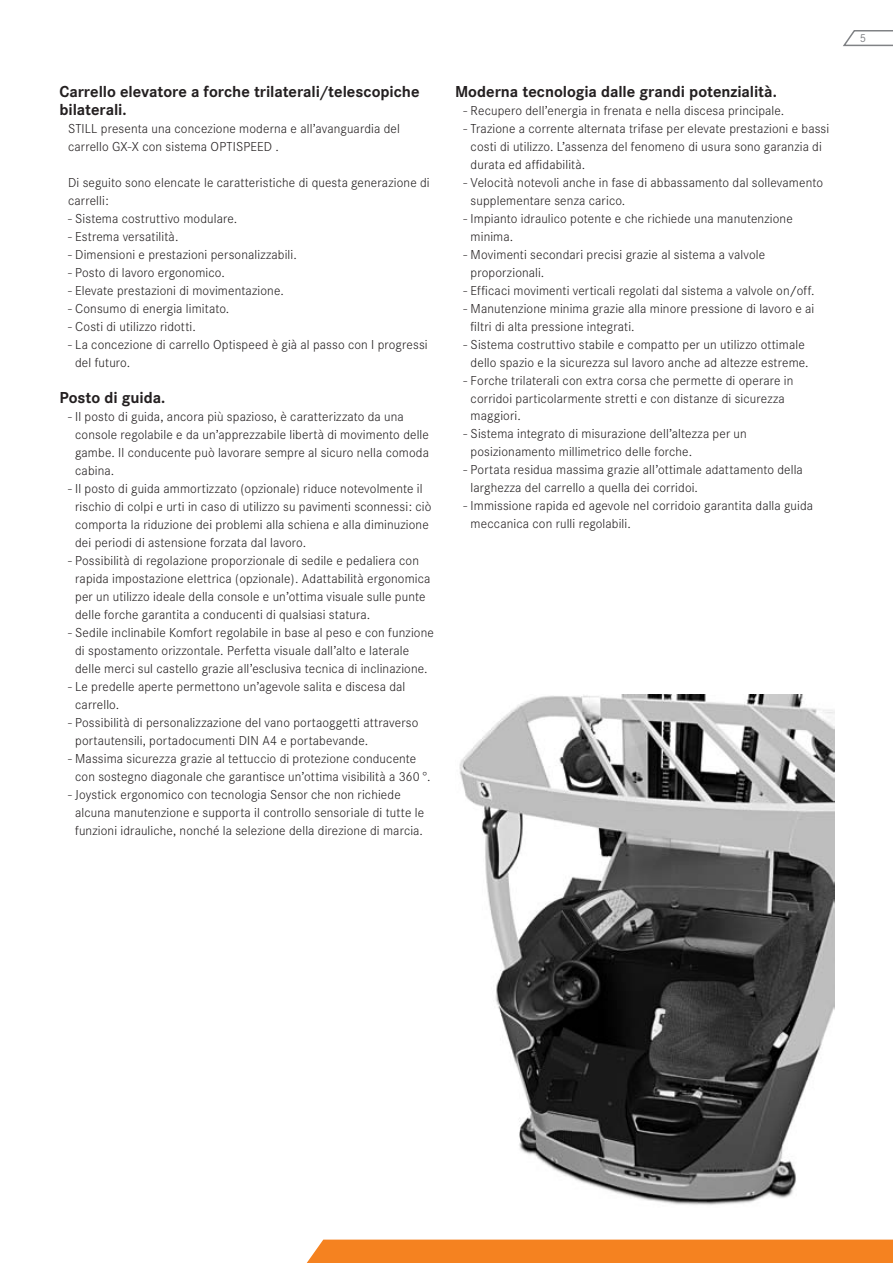
<style>
.page{position:relative;width:893px;height:1263px;background:#fff}
.page>*{position:absolute;margin:0;border:0;box-sizing:border-box;transform-origin:0 0}
.t1{font:700 16.5px/18px "Corporate S";letter-spacing:-.005em;color:#231f20}
.t2{font:300 13.5px/18px "Corporate S";letter-spacing:.01em;color:#231f20}
.t3{font:12px "Corporate S";color:#808285}
</style>
<div class="page">
<img style="left:459px;top:695px;width:375px;height:510px">
<div style="left:306px;top:1239px;width:587px;height:24px;background:#f58220"></div>
<svg style="left:843px;top:30px;width:50px;height:17px"></svg>
<p class="t1" style="left:60px;top:82px;width:361px">Carrello elevatore a forche trilaterali/telescopiche bilaterali.</p>
<p class="t2" style="left:68px;top:119px;width:333px">STILL presenta una concezione moderna e all’avanguardia del carrello GX-X con sistema OPTISPEED .</p>
<p class="t2" style="left:68px;top:173px;width:363px">Di seguito sono elencate le caratteristiche di questa generazione di carrelli:</p>
<p class="t2" style="left:68px;top:209px;width:171px">- Sistema costruttivo modulare.</p>
<p class="t2" style="left:68px;top:227px;width:112px">- Estrema versatilità.</p>
<p class="t2" style="left:68px;top:245px;width:230px">- Dimensioni e prestazioni personalizzabili.</p>
<p class="t2" style="left:68px;top:263px;width:158px">- Posto di lavoro ergonomico.</p>
<p class="t2" style="left:68px;top:281px;width:217px">- Elevate prestazioni di movimentazione.</p>
<p class="t2" style="left:68px;top:299px;width:163px">- Consumo di energia limitato.</p>
<p class="t2" style="left:68px;top:317px;width:129px">- Costi di utilizzo ridotti.</p>
<p class="t2" style="left:75px;top:335px;width:354px;text-indent:-7px">- La concezione di carrello Optispeed è già al passo con I progressi del futuro.</p>
<p class="t1" style="left:60px;top:388px;width:107px">Posto di guida.</p>
<p class="t2" style="left:75px;top:407px;width:355px;text-indent:-7px">- Il posto di guida, ancora più spazioso, è caratterizzato da una console regolabile e da un’apprezzabile libertà di movimento delle gambe. Il conducente può lavorare sempre al sicuro nella comoda cabina.</p>
<p class="t2" style="left:75px;top:479px;width:358px;text-indent:-7px">- Il posto di guida ammortizzato (opzionale) riduce notevolmente il rischio di colpi e urti in caso di utilizzo su pavimenti sconnessi: ciò comporta la riduzione dei problemi alla schiena e alla diminuzione dei periodi di astensione forzata dal lavoro.</p>
<p class="t2" style="left:75px;top:551px;width:357px;text-indent:-7px">- Possibilità di regolazione proporzionale di sedile e pedaliera con rapida impostazione elettrica (opzionale). Adattabilità ergonomica per un utilizzo ideale della console e un’ottima visuale sulle punte delle forche garantita a conducenti di qualsiasi statura.</p>
<p class="t2" style="left:75px;top:623px;width:360px;text-indent:-7px">- Sedile inclinabile Komfort regolabile in base al peso e con funzione di spostamento orizzontale. Perfetta visuale dall’alto e laterale delle merci sul castello grazie all’esclusiva tecnica di inclinazione.</p>
<p class="t2" style="left:75px;top:677px;width:332px;text-indent:-7px">- Le predelle aperte permettono un’agevole salita e discesa dal carrello.</p>
<p class="t2" style="left:75px;top:713px;width:345px;text-indent:-7px">- Possibilità di personalizzazione del vano portaoggetti attraverso portautensili, portadocumenti DIN A4 e portabevande.</p>
<p class="t2" style="left:75px;top:749px;width:357px;text-indent:-7px">- Massima sicurezza grazie al tettuccio di protezione conducente con sostegno diagonale che garantisce un’ottima visibilità a 360°.</p>
<p class="t2" style="left:75px;top:785px;width:350px;text-indent:-7px">- Joystick ergonomico con tecnologia Sensor che non richiede alcuna manutenzione e supporta il controllo sensoriale di tutte le funzioni idrauliche, nonché la selezione della direzione di marcia.</p>
<p class="t1" style="left:455px;top:82px;width:323px">Moderna tecnologia dalle grandi potenzialità.</p>
<p class="t2" style="left:463px;top:101px;width:322px">- Recupero dell’energia in frenata e nella discesa principale.</p>
<p class="t2" style="left:471px;top:119px;width:360px;text-indent:-7px">- Trazione a corrente alternata trifase per elevate prestazioni e bassi costi di utilizzo. L’assenza del fenomeno di usura sono garanzia di durata ed affidabilità.</p>
<p class="t2" style="left:471px;top:173px;width:354px;text-indent:-7px">- Velocità notevoli anche in fase di abbassamento dal sollevamento supplementare senza carico.</p>
<p class="t2" style="left:471px;top:209px;width:324px;text-indent:-7px">- Impianto idraulico potente e che richiede una manutenzione minima.</p>
<p class="t2" style="left:471px;top:245px;width:296px;text-indent:-7px">- Movimenti secondari precisi grazie al sistema a valvole proporzionali.</p>
<p class="t2" style="left:463px;top:281px;width:353px">- Efficaci movimenti verticali regolati dal sistema a valvole on/off.</p>
<p class="t2" style="left:471px;top:299px;width:345px;text-indent:-7px">- Manutenzione minima grazie alla minore pressione di lavoro e ai filtri di alta pressione integrati.</p>
<p class="t2" style="left:463px;top:335px;width:347px;text-align:center">- Sistema costruttivo stabile e compatto per un utilizzo ottimale dello spazio e la sicurezza sul lavoro anche ad altezze estreme.</p>
<p class="t2" style="left:471px;top:371px;width:324px;text-indent:-7px">- Forche trilaterali con extra corsa che permette di operare in corridoi particolarmente stretti e con distanze di sicurezza maggiori.</p>
<p class="t2" style="left:471px;top:425px;width:278px;text-indent:-7px">- Sistema integrato di misurazione dell’altezza per un posizionamento millimetrico delle forche.</p>
<p class="t2" style="left:471px;top:461px;width:334px;text-indent:-7px">- Portata residua massima grazie all’ottimale adattamento della larghezza del carrello a quella dei corridoi.</p>
<p class="t2" style="left:471px;top:497px;width:344px;text-indent:-7px">- Immissione rapida ed agevole nel corridoio garantita dalla guida meccanica con rulli regolabili.</p>
<p class="t3" style="left:860px;top:31px;width:8px">5</p>
</div>
